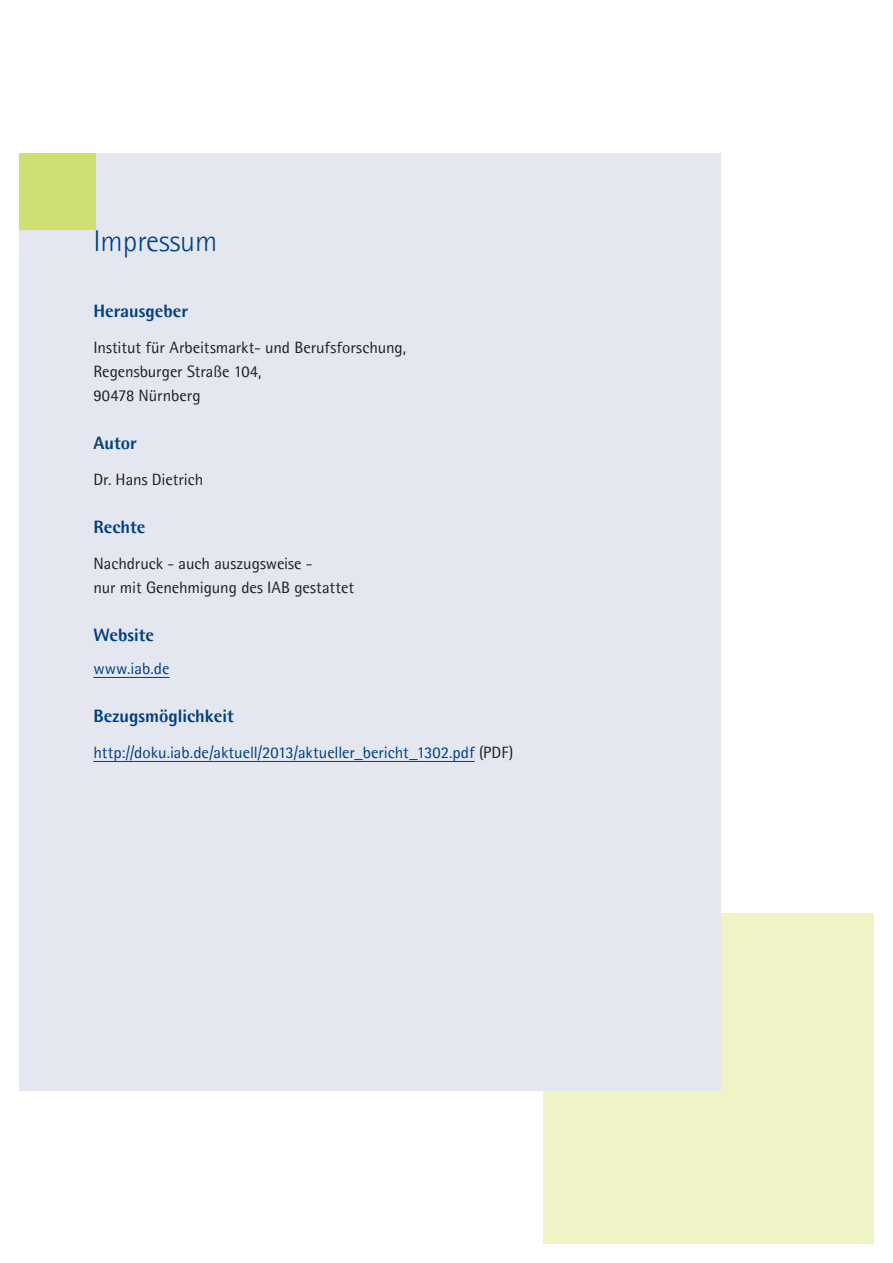
<style>
.page{position:relative;width:893px;height:1263px;background:#fff}
.page>*{position:absolute;margin:0;border:0;box-sizing:border-box;transform-origin:0 0}
.t1{font:300 30px "Agfa Rotis Semisans";color:#014081}
.t2{font:800 18px "Agfa Rotis Semisans";color:#014081}
.t3{font:16.5px/24px "Agfa Rotis Semisans";letter-spacing:-.005em;color:#231f20}
.t4{font:16.5px "Agfa Rotis Semisans";letter-spacing:-.005em;color:#014081}
.s1{color:#231f20}
</style>
<div class="page">
<div style="left:544px;top:914px;width:330px;height:330px;background:#eff3c6"></div>
<div style="left:19px;top:153px;width:702px;height:938px;background:#e4e7f0"></div>
<div style="left:19px;top:153px;width:77px;height:77px;background:#d0df71"></div>
<hr style="left:93px;top:677px;width:77px;height:1px;background:#014081">
<hr style="left:93px;top:761px;width:382px;height:1px;background:#014081">
<h1 class="t1" style="left:93px;top:224px;width:126px">Impressum</h1>
<p class="t2" style="left:93px;top:300px;width:96px">Herausgeber</p>
<p class="t3" style="left:93px;top:336px;width:314px">Institut für Arbeitsmarkt- und Berufsforschung,<br>Regensburger Straße 104,<br>90478 Nürnberg</p>
<p class="t2" style="left:93px;top:432px;width:45px">Autor</p>
<p class="t3" style="left:93px;top:468px;width:112px">Dr. Hans Dietrich</p>
<p class="t2" style="left:93px;top:516px;width:54px">Rechte</p>
<p class="t3" style="left:93px;top:552px;width:262px">Nachdruck - auch auszugsweise -<br>nur mit Genehmigung des IAB gestattet</p>
<p class="t2" style="left:93px;top:624px;width:62px">Website</p>
<p class="t4" style="left:93px;top:659px;width:78px">www.iab.de</p>
<p class="t2" style="left:93px;top:705px;width:142px">Bezugsmöglichkeit</p>
<p class="t4" style="left:93px;top:743px;width:421px">http://doku.iab.de/aktuell/2013/aktueller_bericht_1302.pdf <span class="s1">(PDF)</span></p>
</div>
